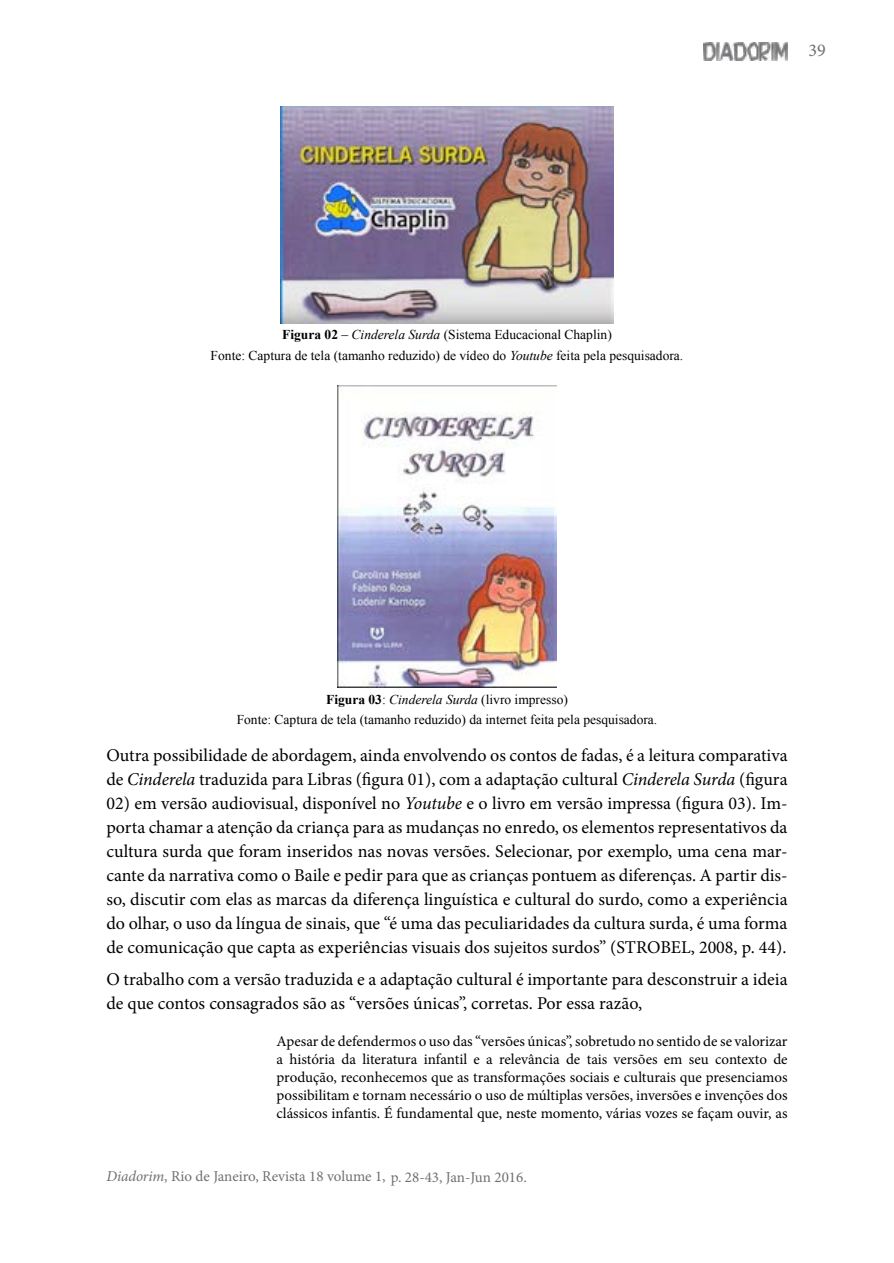
<style>
.page{position:relative;width:894px;height:1263px;background:#fff}
.page>*{position:absolute;margin:0;border:0;box-sizing:border-box;transform-origin:0 0}
.t1{font:18px/24px "Minion Pro";color:#000}
.t2{font:18px "Minion Pro";color:#707070}
.t3{font:15px/18px "Minion Pro";letter-spacing:-.005em;color:#000;text-align:justify}
.t4{font:15px "Minion Pro";color:#707070}
.t5{font:13.5px/20.4px "Times New Roman";color:#000;text-align:center}
.s1{font-weight:700}
.s2{font-style:italic}
</style>
<div class="page">
<img style="left:703px;top:43px;width:84px;height:17px">
<img style="left:280px;top:106px;width:333px;height:217px">
<img style="left:337px;top:385px;width:219px;height:302px">
<p class="t5" style="left:210px;top:324px;width:474px"><span class="s1">Figura 02</span> – <span class="s2">Cinderela Surda</span> (Sistema Educacional Chaplin)<br>Fonte: Captura de tela (tamanho reduzido) de vídeo do <span class="s2">Youtube</span> feita pela pesquisadora.</p>
<p class="t2" style="left:808px;top:38px;width:19px">39</p>
<p class="t5" style="left:236px;top:688px;width:422px"><span class="s1">Figura 03</span>: <span class="s2">Cinderela Surda</span> (livro impresso)<br>Fonte: Captura de tela (tamanho reduzido) da internet feita pela pesquisadora.</p>
<p class="t1" style="left:106px;top:743px;width:682px">Outra possibilidade de abordagem, ainda envolvendo os contos de fadas, é a leitura comparativa de <span class="s2">Cinderela</span> traduzida para Libras (figura 01), com a adaptação cultural <span class="s2">Cinderela Surda</span> (figura</p>
<p class="t1" style="left:106px;top:791px;width:682px;text-align:justify">02) em versão audiovisual, disponível no <span class="s2">Youtube</span> e o livro em versão impressa (figura 03). Im&shy;porta chamar a atenção da criança para as mudanças no enredo, os elementos representativos da cultura surda que foram inseridos nas novas versões. Selecionar, por exemplo, uma cena mar&shy;cante da narrativa como o Baile e pedir para que as crianças pontuem as diferenças. A partir dis&shy;so, discutir com elas as marcas da diferença linguística e cultural do surdo, como a experiência do olhar, o uso da língua de sinais, que “é uma das peculiaridades da cultura surda, é uma forma de comunicação que capta as experiências visuais dos sujeitos surdos” (STROBEL, 2008, p. 44).</p>
<p class="t1" style="left:106px;top:967px;width:682px">O trabalho com a versão traduzida e a adaptação cultural é importante para desconstruir a ideia de que contos consagrados são as “versões únicas”, corretas. Por essa razão,</p>
<p class="t3" style="left:276px;top:1031px;width:512px">Apesar de defendermos o uso das “versões únicas”, sobretudo no sentido de se valorizar a história da literatura infantil e a relevância de tais versões em seu contexto de produção, reconhecemos que as transformações sociais e culturais que presenciamos possibilitam e tornam necessário o uso de múltiplas versões, inversões e invenções dos clássicos infantis. É fundamental que, neste momento, várias vozes se façam ouvir, as</p>
<p class="t4" style="left:106px;top:1166px;width:421px"><span class="s2">Diadorim</span>, Rio de Janeiro, Revista 18 volume 1, p. 28-43, Jan-Jun 2016.</p>
</div>
